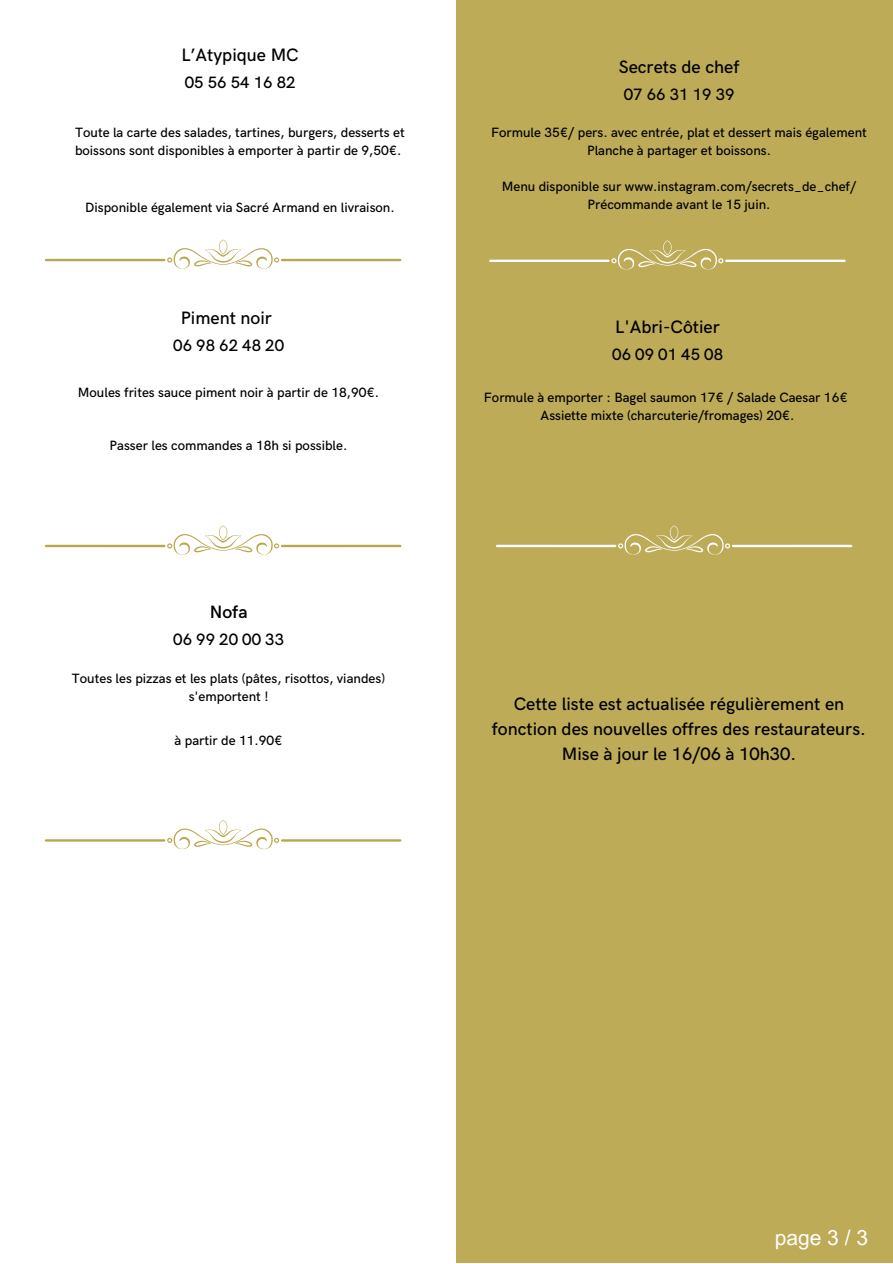
<style>
.page{position:relative;width:893px;height:1264px;background:#fff}
.page>*{position:absolute;margin:0;border:0;box-sizing:border-box;transform-origin:0 0}
.t1{font:21px "Arial MT Pro";color:#fff}
.t2{font:500 18px/24.8px "HK Grotesk";color:#000;text-align:center}
.t3{font:600 18px "HK Grotesk";color:#000}
.t4{font:500 16.5px "HK Grotesk";color:#000}
.t5{font:500 13.5px/18px "HK Grotesk";color:#000;text-align:center}
</style>
<div class="page">
<div style="left:456px;top:0;width:436px;height:1262px;background:#bdab58"></div>
<svg style="left:489px;top:240px;width:356px;height:29px"></svg>
<svg style="left:496px;top:525px;width:356px;height:29px"></svg>
<svg style="left:45px;top:239px;width:356px;height:30px"></svg>
<svg style="left:45px;top:525px;width:356px;height:29px"></svg>
<svg style="left:45px;top:820px;width:356px;height:29px"></svg>
<p class="t2" style="left:181px;top:43px;width:119px">L’Atypique MC</p>
<p class="t4" style="left:185px;top:73px;width:112px">05 56 54 16 82</p>
<p class="t5" style="left:75px;top:124px;width:331px;text-align:left">Toute la carte des salades, tartines, burgers, desserts et boissons sont disponibles à emporter à partir de 9,50€.</p>
<p class="t5" style="left:85px;top:199px;width:311px">Disponible également via Sacré Armand en livraison.</p>
<p class="t2" style="left:181px;top:306px;width:93px">Piment noir</p>
<p class="t4" style="left:173px;top:336px;width:112px">06 98 62 48 20</p>
<p class="t5" style="left:78px;top:384px;width:303px">Moules frites sauce piment noir à partir de 18,90€.</p>
<p class="t5" style="left:110px;top:437px;width:239px">Passer les commandes a 18h si possible.</p>
<p class="t3" style="left:210px;top:602px;width:39px">Nofa</p>
<p class="t4" style="left:173px;top:630px;width:112px">06 99 20 00 33</p>
<p class="t5" style="left:72px;top:669px;width:314px">Toutes les pizzas et les plats (pâtes, risottos, viandes) s'emportent !</p>
<p class="t5" style="left:174px;top:731px;width:110px">à partir de 11.90€</p>
<p class="t2" style="left:618px;top:55px;width:122px">Secrets de chef</p>
<p class="t4" style="left:623px;top:85px;width:112px">07 66 31 19 39</p>
<p class="t5" style="left:491px;top:123px;width:377px">Formule 35€/ pers. avec entrée, plat et dessert mais également<br>Planche à partager et boissons.</p>
<p class="t5" style="left:501px;top:178px;width:356px">Menu disponible sur www.instagram.com/secrets_de_chef/</p>
<p class="t5" style="left:587px;top:196px;width:185px">Précommande avant le 15 juin.</p>
<p class="t2" style="left:615px;top:315px;width:106px">L'Abri-Côtier</p>
<p class="t4" style="left:612px;top:345px;width:112px">06 09 01 45 08</p>
<p class="t5" style="left:484px;top:389px;width:365px">Formule à emporter : Bagel saumon 17€ / Salade Caesar 16€</p>
<p class="t5" style="left:540px;top:407px;width:255px">Assiette mixte (charcuterie/fromages) 20€.</p>
<p class="t2" style="left:492px;top:692px;width:375px">Cette liste est actualisée régulièrement en fonction des nouvelles offres des restaurateurs.</p>
<p class="t2" style="left:562px;top:742px;width:236px">Mise à jour le 16/06 à 10h30.</p>
<p class="t1" style="left:774px;top:1229px;width:95px">page 3 / 3</p>
</div>
